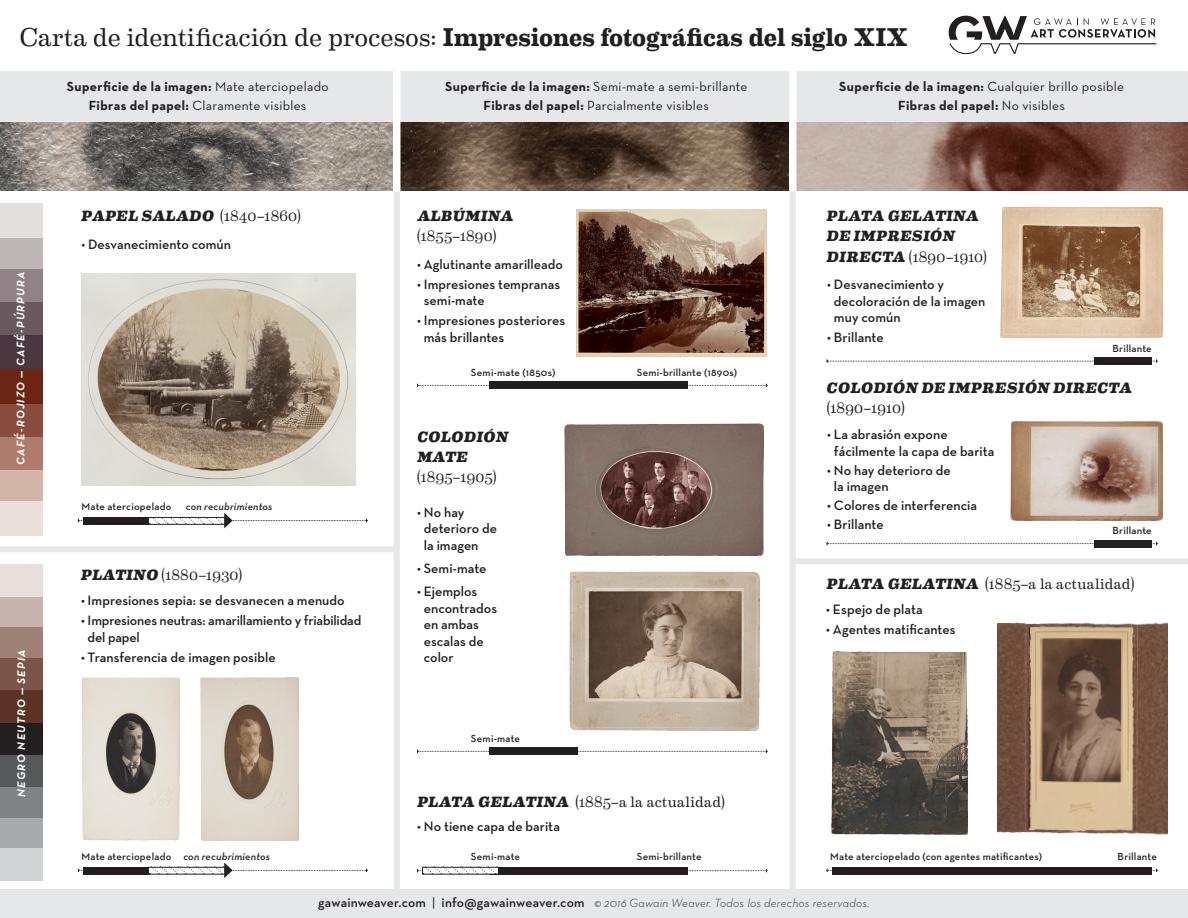
<style>
.page{position:relative;width:1188px;height:918px;background:#fff}
.page>*{position:absolute;margin:0;border:0;box-sizing:border-box;transform-origin:0 0}
.t1{font:700 25.8px "Eames Century Modern";letter-spacing:.005em;color:#231f20}
.t2{font:15px/20.1px "Eames Century Modern";letter-spacing:.015em;color:#231f20}
.t3{font:italic 800 15px/20.1px "Eames Century Modern";letter-spacing:.035em;color:#231f20}
.t4{font:italic 800 15px "Eames Century Modern";letter-spacing:.015em;color:#231f20}
.t5{font:600 13.8px/16.5px "Neutra Text";color:#231f20}
.bullet_point{font:13.5px "Neutra Text";letter-spacing:.02em;color:#231f20}
.bullet_point-2{font:700 13.5px "Neutra Text";letter-spacing:.025em;color:#231f20}
.t6{font:italic 300 12px "Neutra Text";letter-spacing:.015em;color:#231f20}
.t7{font:italic 700 11.25px "Neutra Text";letter-spacing:.11em;color:#fff}
.bullet_point-3{font:600 10.5px "Neutra Text";letter-spacing:.02em;color:#231f20}
.bullet_point-4{font:italic 600 10.5px "Neutra Text";letter-spacing:.02em;color:#231f20}
.s1{font-weight:400}
.s2{font-weight:700}
.s3{font-weight:400;font-style:normal}
.s4{font-weight:800;font-style:italic}
.s5{font-style:italic}
.s6{font-weight:600;font-style:normal;font-size:13.5px}
.s7{font-weight:400;font-style:normal;font-size:13.5px}
</style>
<div class="page">
<div style="left:0;top:71px;width:1188px;height:63px;background:#e6e7e9"></div>
<div style="left:0;top:890px;width:1188px;height:28px;background:#e6e7e9"></div>
<img style="left:0;top:122px;width:1188px;height:68px">
<img style="left:81px;top:274px;width:275px;height:212px">
<img style="left:82px;top:678px;width:98px;height:162px">
<img style="left:201px;top:678px;width:98px;height:162px">
<img style="left:1011px;top:422px;width:152px;height:98px">
<img style="left:1000px;top:206px;width:163px;height:132px">
<img style="left:564px;top:423px;width:200px;height:132px">
<img style="left:577px;top:209px;width:190px;height:148px">
<img style="left:569px;top:572px;width:190px;height:158px">
<div style="left:789px;top:65px;width:8px;height:197px;background:#fff"></div>
<div style="left:393px;top:65px;width:8px;height:197px;background:#fff"></div>
<div style="left:790px;top:192px;width:6px;height:698px;background:#e6e7e9"></div>
<div style="left:394px;top:192px;width:6px;height:698px;background:#e6e7e9"></div>
<div style="left:791px;top:558px;width:397px;height:6px;background:#e6e7e9"></div>
<div style="left:0;top:546px;width:399px;height:6px;background:#e6e7e9"></div>
<svg style="left:417px;top:384px;width:350px;height:3px"></svg>
<div style="left:489px;top:382px;width:199px;height:7px;background:#231f20"></div>
<svg style="left:417px;top:750px;width:350px;height:3px"></svg>
<div style="left:489px;top:748px;width:89px;height:7px;background:#231f20"></div>
<svg style="left:827px;top:869px;width:331px;height:3px"></svg>
<div style="left:832px;top:867px;width:319px;height:8px;background:#231f20"></div>
<div style="left:1094px;top:540px;width:57px;height:7px;background:#231f20"></div>
<svg style="left:827px;top:542px;width:331px;height:3px"></svg>
<div style="left:1094px;top:357px;width:57px;height:8px;background:#231f20"></div>
<svg style="left:827px;top:359px;width:331px;height:4px"></svg>
<div style="left:0;top:236px;width:42px;height:35px;background:#bfb6b8"></div>
<div style="left:0;top:203px;width:42px;height:35px;background:#e3dfdf"></div>
<div style="left:0;top:270px;width:42px;height:34px;background:#918287"></div>
<div style="left:0;top:303px;width:42px;height:34px;background:#6a595f"></div>
<div style="left:0;top:336px;width:42px;height:34px;background:#4a3740"></div>
<div style="left:0;top:469px;width:42px;height:34px;background:#d2b5a9"></div>
<div style="left:0;top:502px;width:42px;height:34px;background:#ebdfd9"></div>
<div style="left:0;top:436px;width:42px;height:34px;background:#ad7c6c"></div>
<div style="left:0;top:402px;width:42px;height:35px;background:#8a4d3d"></div>
<div style="left:0;top:369px;width:42px;height:35px;background:#6c2414"></div>
<div style="left:0;top:817px;width:42px;height:33px;background:#a8a9ad"></div>
<div style="left:0;top:849px;width:42px;height:32px;background:#d1d2d4"></div>
<div style="left:0;top:785px;width:42px;height:33px;background:#808285"></div>
<div style="left:0;top:754px;width:42px;height:32px;background:#57585a"></div>
<div style="left:0;top:722px;width:42px;height:33px;background:#231f20"></div>
<div style="left:0;top:595px;width:42px;height:33px;background:#c7b5ad"></div>
<div style="left:0;top:564px;width:42px;height:32px;background:#e6dfdb"></div>
<div style="left:0;top:627px;width:42px;height:32px;background:#9e8174"></div>
<div style="left:0;top:658px;width:42px;height:33px;background:#7b5547"></div>
<div style="left:0;top:690px;width:42px;height:33px;background:#5c3224"></div>
<svg style="left:78px;top:513px;width:290px;height:15px"></svg>
<svg style="left:417px;top:869px;width:350px;height:3px"></svg>
<div style="left:489px;top:867px;width:199px;height:8px;background:#231f20"></div>
<svg style="left:424px;top:869px;width:73px;height:4px"></svg>
<div style="left:422px;top:867px;width:77px;height:8px;border:1px solid #231f20"></div>
<svg style="left:78px;top:863px;width:290px;height:15px"></svg>
<img style="left:832px;top:652px;width:135px;height:183px">
<img style="left:997px;top:622px;width:171px;height:213px">
<svg style="left:949px;top:16px;width:208px;height:39px"></svg>
<p class="t1" style="left:20px;top:18px;width:890px"><span class="s1">Carta de identificación de procesos:</span> Impresiones fotográficas del siglo XIX</p>
<p class="bullet_point-2" style="left:67px;top:78px;width:263px">Superficie de la imagen: <span class="s1">Mate aterciopelado</span></p>
<p class="bullet_point" style="left:445px;top:78px;width:304px"><span class="s2">Superficie de la imagen:</span> Semi-mate a semi-brillante</p>
<p class="bullet_point" style="left:839px;top:78px;width:286px"><span class="s2">Superficie de la imagen:</span> Cualquier brillo posible</p>
<p class="t7" style="left:14px;top:465px;width:195px;rotate:-90deg">CAFÉ-ROJIZO — CAFÉ-PÚRPURA</p>
<p class="t7" style="left:14px;top:797px;width:149px;rotate:-90deg">NEGRO NEUTRO — SEPIA</p>
<p class="bullet_point" style="left:89px;top:97px;width:219px"><span class="s2">Fibras del papel:</span> Claramente visibles</p>
<p class="bullet_point" style="left:484px;top:97px;width:227px"><span class="s2">Fibras del papel:</span> Parcialmente visibles</p>
<p class="bullet_point-2" style="left:898px;top:97px;width:168px">Fibras del papel: <span class="s1">No visibles</span></p>
<p class="t4" style="left:82px;top:205px;width:221px">PAPEL SALADO <span class="s3">(1840–1860)</span></p>
<p class="t5" style="left:81px;top:236px;width:151px">• Desvanecimiento común</p>
<p class="bullet_point-3" style="left:81px;top:500px;width:91px">Mate aterciopelado</p>
<p class="bullet_point-4" style="left:186px;top:500px;width:88px">con recubrimientos</p>
<p class="t2" style="left:81px;top:564px;width:163px"><span class="s4">PLATINO</span> (1880–1930)</p>
<p class="t5" style="left:81px;top:592px;width:265px">• Impresiones sepia: se desvanecen a menudo</p>
<p class="t5" style="left:88px;top:612px;width:275px;text-indent:-7px">• Impresiones neutras: amarillamiento y friabilidad del papel</p>
<p class="t5" style="left:81px;top:648px;width:196px">• Transferencia de imagen posible</p>
<p class="t2" style="left:417px;top:205px;width:98px"><span class="s4">ALBÚMINA </span>(1855–1890)</p>
<p class="t5" style="left:417px;top:255px;width:147px">• Aglutinante amarilleado</p>
<p class="t5" style="left:424px;top:275px;width:138px;text-indent:-7px">• Impresiones tempranas semi-mate</p>
<p class="t5" style="left:424px;top:312px;width:143px;text-indent:-7px">• Impresiones posteriores más brillantes</p>
<p class="bullet_point-3" style="left:471px;top:366px;width:86px">Semi-mate (1850s)</p>
<p class="bullet_point-3" style="left:637px;top:366px;width:102px">Semi-brillante (1890s)</p>
<p class="t3" style="left:417px;top:425px;width:93px">COLODIÓN<br>MATE <span class="s3">(1895–1905)</span></p>
<p class="t5" style="left:424px;top:504px;width:75px;text-indent:-7px">• No hay deterioro de la imagen</p>
<p class="t5" style="left:417px;top:560px;width:71px">• Semi-mate</p>
<p class="t5" style="left:424px;top:583px;width:75px;text-indent:-7px">• Ejemplos encontrados en ambas escalas de color</p>
<p class="bullet_point-3" style="left:471px;top:732px;width:51px">Semi-mate</p>
<p class="t2" style="left:417px;top:790px;width:309px"><span class="s4">PLATA GELATINA</span> (1885–a la actualidad)</p>
<p class="t5" style="left:417px;top:818px;width:144px">• No tiene capa de barita</p>
<p class="bullet_point-3" style="left:81px;top:850px;width:190px">Mate aterciopelado <span class="s5">con recubrimientos</span></p>
<p class="bullet_point-3" style="left:471px;top:850px;width:51px">Semi-mate</p>
<p class="bullet_point-3" style="left:637px;top:850px;width:66px">Semi-brillante</p>
<p class="t3" style="left:827px;top:205px;width:162px">PLATA GELATINA<br>DE IMPRESIÓN<br>DIRECTA <span class="s3">(1890–1910)</span></p>
<p class="t5" style="left:834px;top:276px;width:153px;text-indent:-7px">• Desvanecimiento y decoloración de la imagen muy común</p>
<p class="t5" style="left:827px;top:329px;width:58px">• Brillante</p>
<p class="bullet_point-3" style="left:1113px;top:342px;width:41px">Brillante</p>
<p class="t3" style="left:827px;top:377px;width:307px">COLODIÓN DE IMPRESIÓN DIRECTA <span class="s3">(1890–1910)</span></p>
<p class="t5" style="left:834px;top:426px;width:162px;text-indent:-7px">• La abrasión expone fácilmente la capa de barita</p>
<p class="t5" style="left:834px;top:461px;width:118px;text-indent:-7px">• No hay deterioro de la imagen</p>
<p class="t5" style="left:827px;top:497px;width:151px">• Colores de interferencia</p>
<p class="t5" style="left:827px;top:516px;width:58px">• Brillante</p>
<p class="bullet_point-3" style="left:1113px;top:524px;width:41px">Brillante</p>
<p class="t2" style="left:827px;top:573px;width:309px"><span class="s4">PLATA GELATINA</span> (1885–a la actualidad)</p>
<p class="t5" style="left:826px;top:601px;width:98px">• Espejo de plata</p>
<p class="t5" style="left:826px;top:621px;width:131px">• Agentes matificantes</p>
<p class="bullet_point-3" style="left:830px;top:850px;width:213px">Mate aterciopelado (con agentes matificantes)</p>
<p class="bullet_point-3" style="left:1118px;top:850px;width:41px">Brillante</p>
<p class="t6" style="left:318px;top:896px;width:553px"><span class="s6">gawainweaver.com</span> <span class="s7">|</span> <span class="s6">info@gawainweaver.com</span> © 2016 Gawain Weaver. Todos los derechos reservados.</p>
</div>
